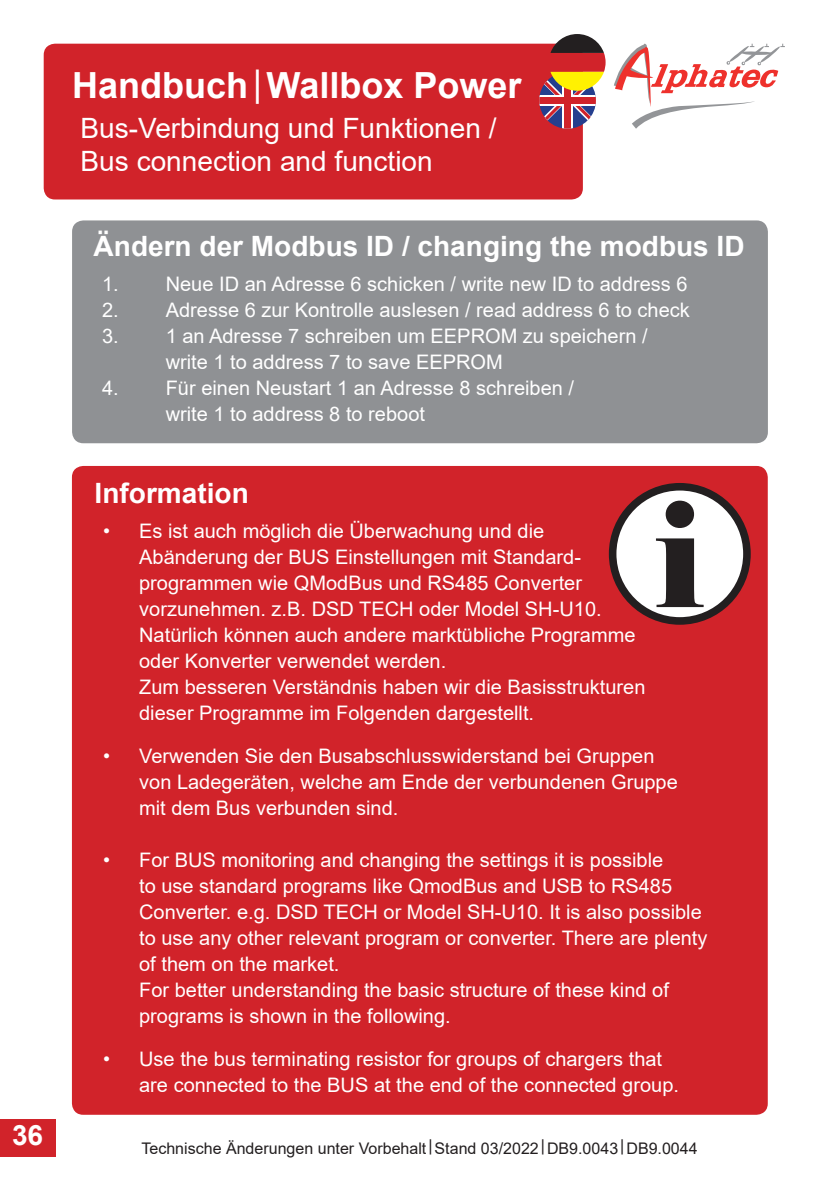
<style>
.page{position:relative;width:840px;height:1191px;background:#fff}
.page>*{position:absolute;margin:0;border:0;box-sizing:border-box;transform-origin:0 0}
.t1{font:700 36px "Arial";color:#fff}
.t2{font:28px/33.6px "Arial";color:#fff}
.t3{font:700 28px "Arial";color:#fff}
.t4{font:20px/26px "Arial";color:#fff}
.t5{font:16px "Arial";color:#231f20}
.s1{font-weight:400}
</style>
<div class="page">
<div style="left:44px;top:44px;width:538px;height:155px;background:#d1232a;border-radius:11px"></div>
<svg style="left:614px;top:44px;width:170px;height:85px"></svg>
<div style="left:0;top:1119px;width:55px;height:38px;background:#d1232a"></div>
<div style="left:72px;top:220px;width:695px;height:223px;background:#8f9194;border-radius:11px"></div>
<svg style="left:539px;top:72px;width:56px;height:57px"></svg>
<svg style="left:562px;top:123px;width:10px;height:6px"></svg>
<div style="left:539px;top:97px;width:56px;height:6px;background:#d1232a"></div>
<div style="left:564px;top:72px;width:6px;height:57px;background:#d1232a"></div>
<svg style="left:541px;top:34px;width:64px;height:89px"></svg>
<div style="left:72px;top:466px;width:695px;height:648px;background:#d1232a;border-radius:11px"></div>
<div style="left:608px;top:483px;width:142px;height:142px;background:#231f20;border-radius:50%"></div>
<div style="left:616px;top:490px;width:126px;height:127px;background:#fff;border-radius:50%"></div>
<svg style="left:656px;top:500px;width:47px;height:107px"></svg>
<h2 class="t3" style="left:12px;top:1115px;width:33px">36</h2>
<h1 class="t1" style="left:72px;top:60px;width:451px">Handbuch<span class="s1">|</span>Wallbox Power</h1>
<h2 class="t2" style="left:81px;top:111px;width:417px">Bus-Verbindung und Funktionen /<br>Bus connection and function</h2>
<h2 class="t3" style="left:94px;top:226px;width:652px">Ändern der Modbus ID / changing the modbus ID</h2>
<p class="t4" style="left:102px;top:270px;width:586px">1. Neue ID an Adresse 6 schicken / write new ID to address 6</p>
<p class="t4" style="left:102px;top:296px;width:589px">2. Adresse 6 zur Kontrolle auslesen / read address 6 to check</p>
<p class="t4" style="left:166px;top:322px;width:483px;text-indent:-64px">3. 1 an Adresse 7 schreiben um EEPROM zu speichern / write 1 to address 7 to save EEPROM</p>
<p class="t4" style="left:166px;top:374px;width:409px;text-indent:-63px">4. Für einen Neustart 1 an Adresse 8 schreiben / write 1 to address 8 to reboot</p>
<h2 class="t3" style="left:95px;top:474px;width:155px">Information</h2>
<p class="t4" style="left:139px;top:518px;width:507px;text-indent:-36px">• Es ist auch möglich die Überwachung und die Abänderung der BUS Einstellungen mit Standard&shy;programmen wie QModBus und RS485 Converter vorzunehmen. z.B. DSD TECH oder Model SH-U10.<br>Natürlich können auch andere marktübliche Programme oder Konverter verwendet werden.<br>Zum besseren Verständnis haben wir die Basisstrukturen dieser Programme im Folgenden dargestellt.</p>
<p class="t4" style="left:139px;top:743px;width:540px;text-indent:-36px">• Verwenden Sie den Busabschlusswiderstand bei Gruppen von Ladegeräten, welche am Ende der verbundenen Gruppe mit dem Bus verbunden sind.</p>
<p class="t4" style="left:139px;top:847px;width:569px;text-indent:-36px">• For BUS monitoring and changing the settings it is possible<br>to use standard programs like QmodBus and USB to RS485<br>Converter. e.g. DSD TECH or Model SH-U10. It is also possible to use any other relevant program or converter. There are plenty of them on the market.<br>For better understanding the basic structure of these kind of programs is shown in the following.</p>
<p class="t4" style="left:139px;top:1046px;width:541px;text-indent:-36px">• Use the bus terminating resistor for groups of chargers that are connected to the BUS at the end of the connected group.</p>
<p class="t5" style="left:141px;top:1136px;width:557px">Technische Änderungen unter Vorbehalt|Stand 03/2022|DB9.0043|DB9.0044</p>
</div>
